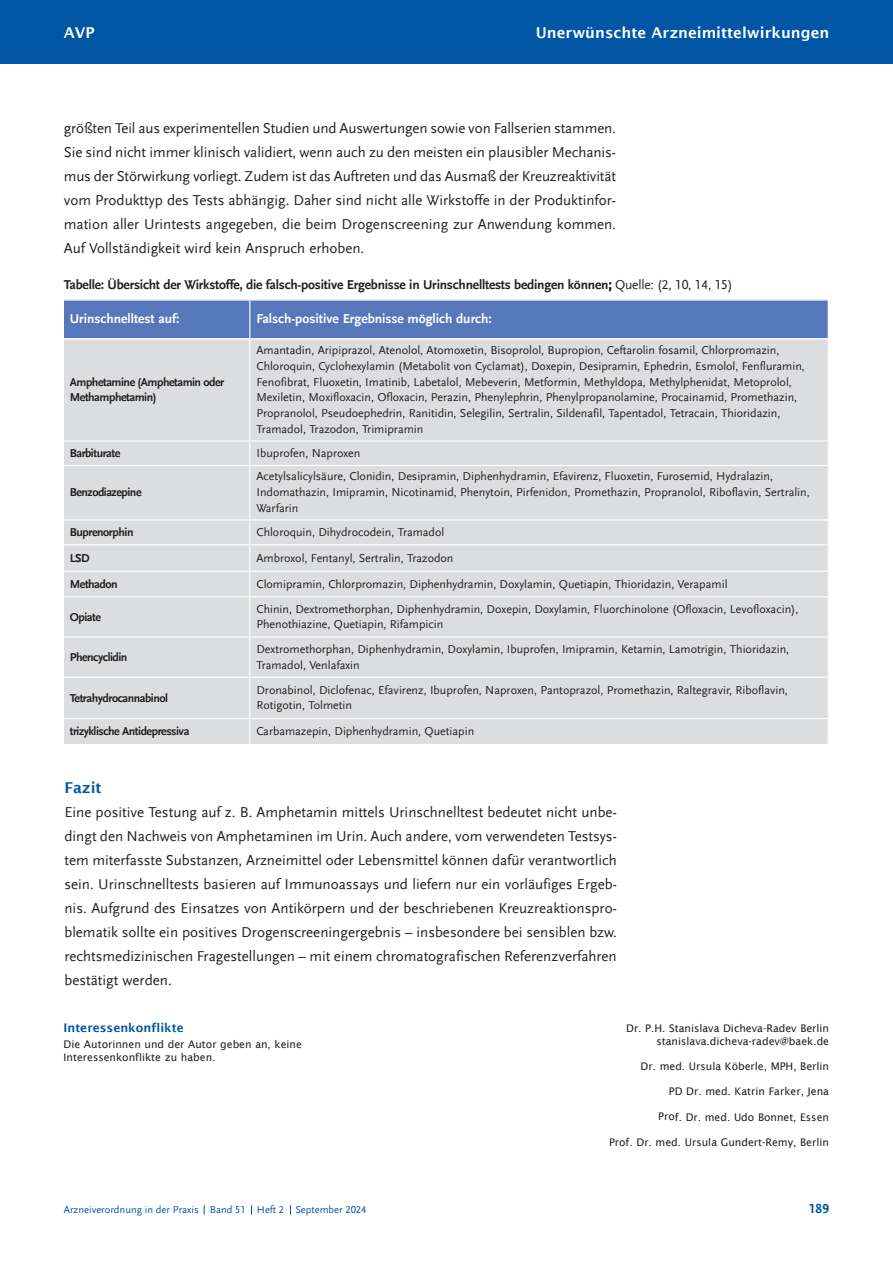
<style>
.page{position:relative;width:893px;height:1263px;background:#fff}
.page>*{position:absolute;margin:0;border:0;box-sizing:border-box;transform-origin:0 0}
.t1{font:15px/24px "Scala Sans LF";color:#231f20;text-align:justify}
.t2{font:600 15px "Lucida Sans";color:#fff}
.t3{font:600 15px "Lucida Sans";color:#0155a5}
.t4{font:700 13.5px "Scala Sans LF";letter-spacing:-.015em;color:#231f20}
.t5{font:700 13.5px "Scala Sans LF";color:#fff}
.t6{font:700 13.5px "Scala Sans LF";color:#0155a5}
.t7{font:12px/15.9px "Scala Sans LF";color:#231f20}
.t8{font:700 12px/15.9px "Scala Sans LF";letter-spacing:-.04em;color:#231f20}
.t9{font:600 12px "Lucida Sans";color:#0155a5}
.t10{font:10.5px/12.6px "Lucida Sans";color:#231f20;text-align:right}
.t11{font:10.5px "Scala Sans LF";color:#0155a5}
.s1{font-weight:400}
</style>
<div class="page">
<div style="left:0;top:0;width:893px;height:64px;background:#0155a5"></div>
<div style="left:64px;top:301px;width:185px;height:37px;background:#5677b9"></div>
<div style="left:250px;top:301px;width:578px;height:37px;background:#5677b9"></div>
<div style="left:64px;top:339px;width:185px;height:101px;background:#dcdddf"></div>
<div style="left:250px;top:339px;width:578px;height:101px;background:#dcdddf"></div>
<div style="left:64px;top:441px;width:185px;height:24px;background:#dcdddf"></div>
<div style="left:250px;top:441px;width:578px;height:24px;background:#dcdddf"></div>
<div style="left:64px;top:466px;width:185px;height:53px;background:#dcdddf"></div>
<div style="left:250px;top:466px;width:578px;height:53px;background:#dcdddf"></div>
<div style="left:64px;top:520px;width:185px;height:24px;background:#dcdddf"></div>
<div style="left:250px;top:520px;width:578px;height:24px;background:#dcdddf"></div>
<div style="left:64px;top:545px;width:185px;height:26px;background:#dcdddf"></div>
<div style="left:250px;top:545px;width:578px;height:26px;background:#dcdddf"></div>
<div style="left:64px;top:572px;width:185px;height:24px;background:#dcdddf"></div>
<div style="left:250px;top:572px;width:578px;height:24px;background:#dcdddf"></div>
<div style="left:64px;top:597px;width:185px;height:39px;background:#dcdddf"></div>
<div style="left:250px;top:597px;width:578px;height:39px;background:#dcdddf"></div>
<div style="left:64px;top:638px;width:185px;height:39px;background:#dcdddf"></div>
<div style="left:250px;top:638px;width:578px;height:39px;background:#dcdddf"></div>
<div style="left:64px;top:678px;width:185px;height:40px;background:#dcdddf"></div>
<div style="left:250px;top:678px;width:578px;height:40px;background:#dcdddf"></div>
<div style="left:64px;top:719px;width:185px;height:25px;background:#dcdddf"></div>
<div style="left:250px;top:719px;width:578px;height:25px;background:#dcdddf"></div>
<p class="t2" style="left:64px;top:24px;width:32px">AVP</p>
<p class="t2" style="left:536px;top:24px;width:295px">Unerwünschte Arzneimittelwirkungen</p>
<p class="t1" style="left:64px;top:117px;width:554px">größten Teil aus experimentellen Studien und Auswertungen sowie von Fallserien stammen.<br>Sie sind nicht immer klinisch validiert, wenn auch zu den meisten ein plausibler Mechanis&shy;mus der Störwirkung vorliegt. Zudem ist das Auftreten und das Ausmaß der Kreuzreaktivität vom Produkttyp des Tests abhängig. Daher sind nicht alle Wirkstoffe in der Produktinfor&shy;mation aller Urintests angegeben, die beim Drogenscreening zur Anwendung kommen.<br>Auf Vollständigkeit wird kein Anspruch erhoben.</p>
<p class="t4" style="left:64px;top:278px;width:670px">Tabelle: Übersicht der Wirkstoffe, die falsch-positive Ergebnisse in Urinschnelltests bedingen können<span class="s1">; Quelle: (2, 10, 14, 15)</span></p>
<p class="t5" style="left:70px;top:311px;width:111px">Urinschnelltest auf:</p>
<p class="t5" style="left:256px;top:311px;width:237px">Falsch-positive Ergebnisse möglich durch:</p>
<p class="t8" style="left:70px;top:374px;width:156px">Amphetamine (Amphetamin oder<br>Meth amphetamin)</p>
<p class="t7" style="left:256px;top:342px;width:550px">Amantadin, Aripiprazol, Atenolol, Atomoxetin, Bisoprolol, Bupropion, Ceftarolin fosamil, Chlorpromazin, Chloroquin, Cyclohexylamin (Metabolit von Cyclamat), Doxepin, Desipramin, Ephedrin, Esmolol, Fenfluramin, Fenofibrat, Fluoxetin, Imatinib, Labetalol, Mebeverin, Metformin, Methyldopa, Methylphenidat, Meto pro lol, Mexiletin, Moxifloxacin, Ofloxacin, Perazin, Phenylephrin, Phenyl propa nol amine, Procainamid, Promethazin, Propranolol, Pseudoephedrin, Ranitidin, Selegilin, Sertralin, Sildenafil, Tapentadol, Tetracain, Thioridazin, Tramadol, Trazodon, Trimipramin</p>
<p class="t8" style="left:70px;top:445px;width:52px">Barbiturate</p>
<p class="t7" style="left:256px;top:445px;width:106px">Ibuprofen, Naproxen</p>
<p class="t8" style="left:70px;top:485px;width:73px">Benzodiazepine</p>
<p class="t7" style="left:256px;top:469px;width:555px">Acetylsalicylsäure, Clonidin, Desipramin, Diphenhydramin, Efavirenz, Fluoxetin, Furosemid, Hydralazin,<br>Indomathazin, Imipramin, Nicotinamid, Phenytoin, Pir fe nidon, Promethazin, Propranolol, Riboflavin, Sertralin,<br>Warfarin</p>
<p class="t8" style="left:70px;top:525px;width:65px">Buprenorphin</p>
<p class="t7" style="left:256px;top:525px;width:189px">Chloroquin, Dihydrocodein, Tramadol</p>
<p class="t8" style="left:70px;top:550px;width:21px">LSD</p>
<p class="t7" style="left:256px;top:550px;width:199px">Ambroxol, Fentanyl, Sertralin, Trazodon</p>
<p class="t8" style="left:70px;top:576px;width:49px">Methadon</p>
<p class="t7" style="left:256px;top:576px;width:473px">Clomipramin, Chlorpromazin, Diphenhydramin, Doxylamin, Quetiapin, Thiori dazin, Verapamil</p>
<p class="t8" style="left:70px;top:609px;width:33px">Opiate</p>
<p class="t7" style="left:256px;top:601px;width:544px">Chinin, Dextromethorphan, Diphenhydramin, Doxepin, Doxylamin, Fluor chinolone (Ofloxacin, Levofloxacin),<br>Phenothiazine, Quetiapin, Rifampicin</p>
<p class="t8" style="left:70px;top:649px;width:59px">Phencyclidin</p>
<p class="t7" style="left:256px;top:641px;width:534px">Dextromethorphan, Diphenhydramin, Doxylamin, Ibuprofen, Imipramin, Ketamin, Lamotrigin, Thioridazin,<br>Tramadol, Venlafaxin</p>
<p class="t8" style="left:70px;top:690px;width:100px">Tetrahydrocannabinol</p>
<p class="t7" style="left:256px;top:682px;width:533px">Dronabinol, Diclofenac, Efavirenz, Ibuprofen, Naproxen, Pantoprazol, Prometha zin, Raltegravir, Riboflavin,<br>Rotigotin, Tolmetin</p>
<p class="t8" style="left:70px;top:724px;width:121px">trizyklische Antidepressiva</p>
<p class="t7" style="left:256px;top:724px;width:219px">Carbamazepin, Diphenhydramin, Quetiapin</p>
<p class="t3" style="left:64px;top:779px;width:39px">Fazit</p>
<p class="t1" style="left:64px;top:801px;width:554px">Eine positive Testung auf z. B. Amphetamin mittels Urinschnelltest bedeutet nicht unbe - dingt den Nachweis von Amphetaminen im Urin. Auch andere, vom verwendeten Testsys - tem miterfasste Substanzen, Arzneimittel oder Lebensmittel können dafür verantwortlich sein. Urinschnelltests basieren auf Immunoassays und liefern nur ein vorläufiges Ergeb - nis. Aufgrund des Einsatzes von Antikörpern und der beschriebenen Kreuzreaktionspro&shy;blematik sollte ein positives Drogenscreeningergebnis – insbesondere bei sensiblen bzw. rechtsmedizinischen Fragestellungen – mit einem chromatografischen Referenzverfahren bestätigt werden.</p>
<p class="t9" style="left:64px;top:1020px;width:122px">Interessenkonflikte</p>
<p class="t10" style="left:64px;top:1038px;width:240px;text-align:left">Die Autorinnen und der Autor geben an, keine<br>Interessenkonflikte zu haben.</p>
<p class="t11" style="left:64px;top:1204px;width:304px">Arzneiverordnung in der Praxis Band 51 Heft 2 September 2024</p>
<p class="t10" style="left:626px;top:1022px;width:204px">Dr. P.H. Stanislava Dicheva-Radev Berlin stanislava.dicheva-radev@baek.de</p>
<p class="t10" style="left:641px;top:1060px;width:190px">Dr. med. Ursula Köberle, MPH, Berlin</p>
<p class="t10" style="left:669px;top:1085px;width:162px">PD Dr. med. Katrin Farker, Jena</p>
<p class="t10" style="left:658px;top:1110px;width:172px">Prof. Dr. med. Udo Bonnet, Essen</p>
<p class="t10" style="left:609px;top:1135px;width:221px">Prof. Dr. med. Ursula Gundert-Remy, Berlin</p>
<p class="t6" style="left:809px;top:1202px;width:22px">189</p>
</div>
